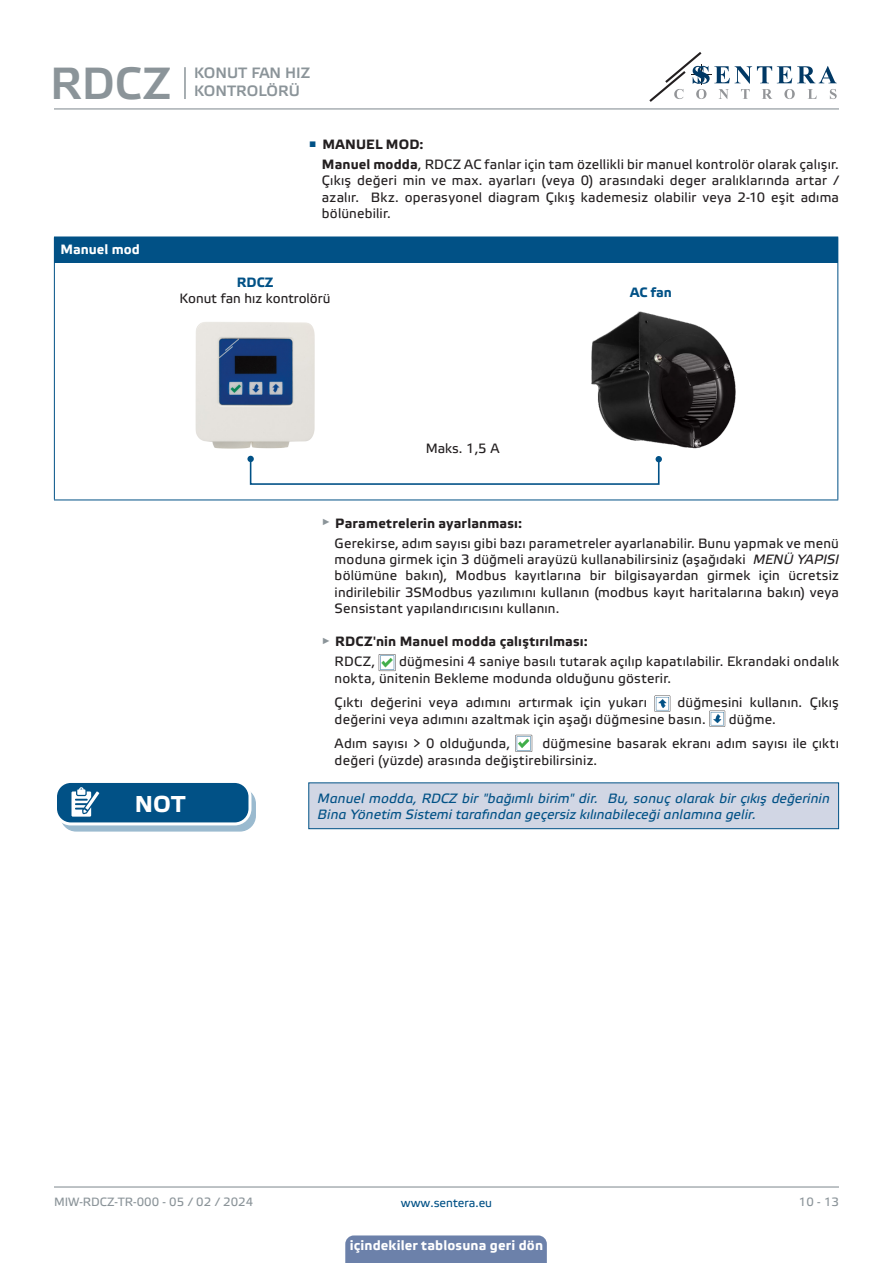
<style>
.page{position:relative;width:893px;height:1263px;background:#fff}
.page>*{position:absolute;margin:0;border:0;box-sizing:border-box;transform-origin:0 0}
.t1{font:45px "Etelka Medium Pro";color:#8b9499}
.t2{font:700 22.95px "Etelka Text Pro";color:#fff}
.t3{font:15px/18px "Etelka Medium Pro";color:#8b9499}
.body{font:13.5px/16.2px "Etelka Text Pro";letter-spacing:.015em;color:#231f20}
.attention{font:italic 13.5px/16.2px "Etelka Text Pro";letter-spacing:.01em;color:#015186}
.t4{font:700 13.5px "Etelka Text Pro";letter-spacing:.01em;color:#231f20}
.t5{font:700 13.5px "Etelka Text Pro";letter-spacing:.01em;color:#fff}
.t6{font:700 13.5px "Etelka Text Pro";color:#015186}
.t7{font:12px "Etelka Text Pro";color:#8b9499}
.t8{font:12px "Etelka Text Pro";color:#015186}
.s1{font-weight:700}
.s2{font-style:italic}
</style>
<div class="page">
<hr style="left:54px;top:108px;width:785px;height:1px;background:#8b9499">
<hr style="left:54px;top:1186px;width:785px;height:1px;background:#8b9499">
<svg style="left:649px;top:52px;width:188px;height:50px"></svg>
<div style="left:345px;top:1235px;width:202px;height:28px;background:#6c81aa"></div>
<div style="left:54px;top:237px;width:784px;height:25px;background:#015186"></div>
<hr style="left:54px;top:262px;width:1px;height:238px;background:#015186">
<hr style="left:837px;top:262px;width:1px;height:238px;background:#015186">
<hr style="left:54px;top:500px;width:784px;height:1px;background:#015186">
<div style="left:250px;top:458px;width:409px;height:27px;border:2px solid #015186"></div>
<div style="left:247px;top:456px;width:7px;height:6px;background:#015186;border-radius:50%"></div>
<svg style="left:656px;top:456px;width:6px;height:6px"></svg>
<img style="left:195px;top:322px;width:120px;height:127px">
<img style="left:592px;top:311px;width:144px;height:137px">
<svg style="left:379px;top:654px;width:17px;height:17px"></svg>
<svg style="left:654px;top:695px;width:16px;height:17px"></svg>
<svg style="left:709px;top:711px;width:16px;height:16px"></svg>
<svg style="left:515px;top:735px;width:17px;height:17px"></svg>
<svg style="left:61px;top:788px;width:194px;height:43px"></svg>
<div style="left:60px;top:788px;width:196px;height:43px;border:1px solid #015186;border-radius:15px"></div>
<div style="left:56px;top:781px;width:194px;height:43px;background:#015186;border-radius:15px"></div>
<div style="left:54px;top:780px;width:197px;height:45px;border:3px solid #fff;border-radius:15px"></div>
<svg style="left:71px;top:787px;width:34px;height:38px"></svg>
<div style="left:309px;top:783px;width:530px;height:46px;background:#d1d6e4"></div>
<div style="left:308px;top:782px;width:531px;height:47px;border:1px solid #015186"></div>
<hr style="left:184px;top:67px;width:2px;height:32px;background:#8b9499">
<h1 class="t1" style="left:50px;top:59px;width:122px">RDCZ</h1>
<p class="t3" style="left:194px;top:65px;width:118px">KONUT FAN HIZ<br>KONTROLÖRÜ</p>
<p class="t5" style="left:60px;top:242px;width:81px">Manuel mod</p>
<p class="t4" style="left:309px;top:137px;width:116px"><sup>■</sup> MANUEL MOD:</p>
<p class="body" style="left:322px;top:157px;width:519px;text-align:justify"><span class="s1">Manuel modda</span>, RDCZ AC fanlar için tam özellikli bir manuel kontrolör olarak çalışır.<br>Çıkış değeri min ve max. ayarları (veya 0) arasındaki deger aralıklarında artar / azalır. Bkz. operasyonel diagram Çıkış kademesiz olabilir veya 2-10 eşit adıma bölünebilir.</p>
<p class="t6" style="left:237px;top:275px;width:38px">RDCZ</p>
<p class="body" style="left:180px;top:291px;width:152px">Konut fan hız kontrolörü</p>
<p class="t6" style="left:630px;top:285px;width:43px">AC fan</p>
<p class="body" style="left:426px;top:441px;width:75px">Maks. 1,5 A</p>
<p class="t4" style="left:322px;top:515px;width:202px"><sup>►</sup> Parametrelerin ayarlanması:</p>
<p class="body" style="left:335px;top:536px;width:506px;text-align:justify">Gerekirse, adım sayısı gibi bazı parametreler ayarlanabilir. Bunu yapmak ve menü moduna girmek için 3 düğmeli arayüzü kullanabilirsiniz (aşağıdaki <span class="s2">MENÜ YAPISI </span>bölümüne bakın), Modbus kayıtlarına bir bilgisayardan girmek için ücretsiz indirilebilir 3SModbus yazılımını kullanın (modbus kayıt haritalarına bakın) veya Sensistant yapılandırıcısını kullanın.</p>
<p class="t4" style="left:322px;top:634px;width:267px"><sup>►</sup> RDCZ'nin Manuel modda çalıştırılması:</p>
<p class="body" style="left:335px;top:654px;width:42px">RDCZ,</p>
<p class="body" style="left:335px;top:654px;width:506px;text-indent:64px">düğmesini 4 saniye basılı tutarak açılıp kapatılabilir. Ekrandaki ondalık nokta, ünitenin Bekleme modunda olduğunu gösterir.</p>
<p class="body" style="left:335px;top:695px;width:314px">Çıktı değerini veya adımını artırmak için yukarı</p>
<p class="body" style="left:335px;top:695px;width:506px;text-indent:343px">düğmesini kullanın. Çıkış değerini veya adımını azaltmak için aşağı düğmesine basın.</p>
<p class="body" style="left:729px;top:712px;width:48px">düğme.</p>
<p class="body" style="left:335px;top:736px;width:177px">Adım sayısı &gt; 0 olduğunda,</p>
<p class="body" style="left:335px;top:736px;width:506px;text-indent:208px">düğmesine basarak ekranı adım sayısı ile çıktı değeri (yüzde) arasında değiştirebilirsiniz.</p>
<p class="t2" style="left:135px;top:791px;width:52px">NOT</p>
<p class="attention" style="left:318px;top:791px;width:514px">Manuel modda, RDCZ bir "bağımlı birim" dir. Bu, sonuç olarak bir çıkış değerinin<br>Bina Yönetim Sistemi tarafından geçersiz kılınabileceği anlamına gelir.</p>
<p class="t7" style="left:54px;top:1195px;width:201px">MIW-RDCZ-TR-000 - 05 / 02 / 2024</p>
<p class="t8" style="left:401px;top:1196px;width:93px">www.sentera.eu</p>
<p class="t7" style="left:799px;top:1195px;width:42px">10 - 13</p>
<p class="t5" style="left:350px;top:1238px;width:195px">içindekiler tablosuna geri dön</p>
</div>
